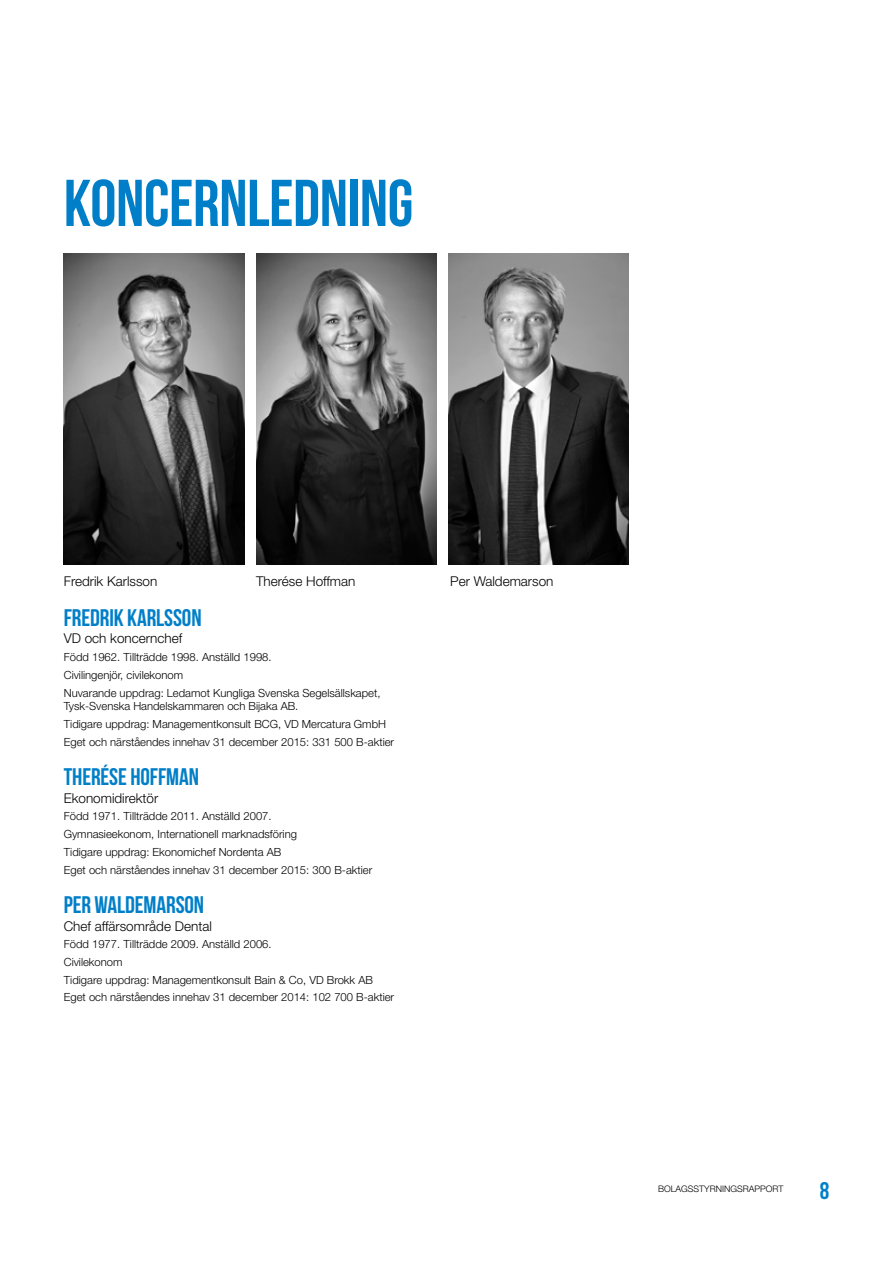
<style>
.page{position:relative;width:893px;height:1263px;background:#fff}
.page>*{position:absolute;margin:0;border:0;box-sizing:border-box;transform-origin:0 0}
.t1{font:66px "Bebas Neue";letter-spacing:-.005em;color:#007fc8}
.t2{font:24px "Bebas Neue";letter-spacing:-.005em;color:#007fc8}
.t3{font:300 13.5px "Helvetica Neue LT Std";color:#000}
.t4{font:300 11.25px/17.7px "Helvetica Neue LT Std";color:#000}
.t5{font:300 9px "Helvetica Neue LT Std";color:#000}
</style>
<div class="page">
<img style="left:256px;top:253px;width:180px;height:312px">
<img style="left:448px;top:253px;width:181px;height:312px">
<img style="left:64px;top:253px;width:180px;height:312px">
<h1 class="t1" style="left:64px;top:167px;width:351px">KONCERNLEDNING</h1>
<p class="t3" style="left:64px;top:573px;width:95px">Fredrik Karlsson</p>
<p class="t3" style="left:256px;top:573px;width:101px">Therése Hoffman</p>
<p class="t3" style="left:450px;top:573px;width:105px">Per Waldemarson</p>
<h2 class="t2" style="left:64px;top:605px;width:139px">FREDRIK KARLSSON</h2>
<p class="t3" style="left:64px;top:630px;width:120px">VD och koncernchef</p>
<p class="t4" style="left:64px;top:648px;width:318px">Född 1962. Tillträdde 1998. Anställd 1998.<br>Civilingenjör, civilekonom<br>Nuvarande uppdrag: Ledamot Kungliga Svenska Segelsällskapet,</p>
<p class="t4" style="left:64px;top:697px;width:332px">Tysk-Svenska Handelskammaren och Bijaka AB.<br>Tidigare uppdrag: Managementkonsult BCG, VD Mercatura GmbH<br>Eget och närståendes innehav 31 december 2015: 331 500 B-aktier</p>
<h2 class="t2" style="left:64px;top:764px;width:137px">THERÉSE HOFFMAN</h2>
<p class="t3" style="left:64px;top:789px;width:96px">Ekonomidirektör</p>
<p class="t4" style="left:64px;top:807px;width:310px">Född 1971. Tillträdde 2011. Anställd 2007.<br>Gymnasieekonom, Internationell marknadsföring<br>Tidigare uppdrag: Ekonomichef Nordenta AB<br>Eget och närståendes innehav 31 december 2015: 300 B-aktier</p>
<h2 class="t2" style="left:64px;top:892px;width:142px">PER WALDEMARSON</h2>
<p class="t3" style="left:64px;top:918px;width:150px">Chef affärsområde Dental</p>
<p class="t4" style="left:64px;top:935px;width:332px">Född 1977. Tillträdde 2009. Anställd 2006.<br>Civilekonom<br>Tidigare uppdrag: Managementkonsult Bain &amp; Co, VD Brokk AB Eget och närståendes innehav 31 december 2014: 102 700 B-aktier</p>
<p class="t5" style="left:658px;top:1183px;width:127px">BOLAGSSTYRNINGSRAPPORT</p>
<h2 class="t2" style="left:820px;top:1178px;width:11px">8</h2>
</div>
